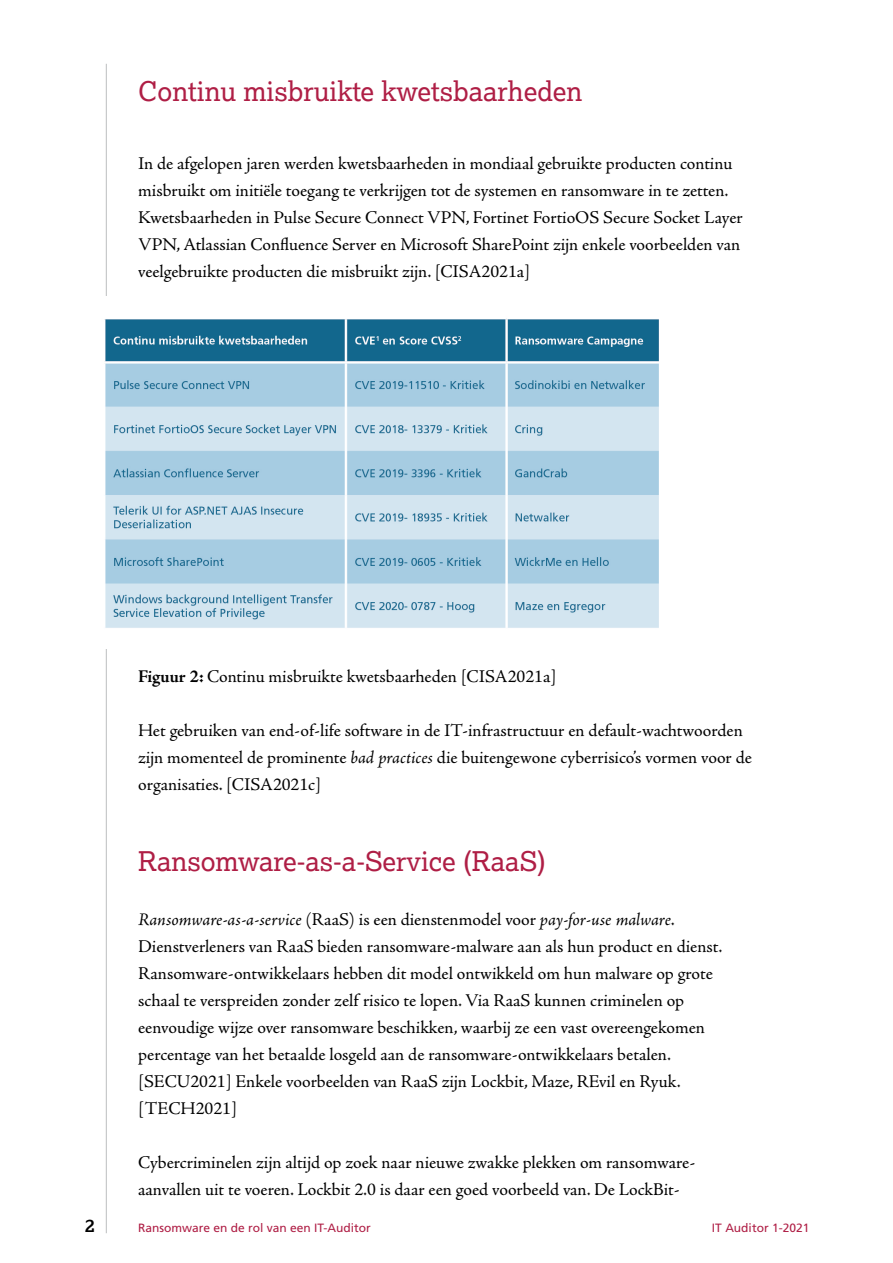
<style>
.page{position:relative;width:893px;height:1263px;background:#fff}
.page>*{position:absolute;margin:0;border:0;box-sizing:border-box;transform-origin:0 0}
.t1{font:27px "Lexia";color:#af1e45}
.t2{font:18px/27px "Adobe Jenson Pro";color:#000}
.t3{font:700 18px "Lexia";color:#000}
.t4{font:12px "Frutiger";color:#af1e45}
.s1{font-weight:700}
.s2{font-style:italic}
</style>
<div class="page">
<hr style="left:106px;top:64px;width:1px;height:1169px;background:#bcbec0">
<img style="left:104px;top:297px;width:555px;height:351px">
<h1 class="t1" style="left:138px;top:75px;width:446px">Continu misbruikte kwetsbaarheden</h1>
<p class="t2" style="left:138px;top:150px;width:606px">In de afgelopen jaren werden kwetsbaarheden in mondiaal gebruikte producten continu misbruikt om initiële toegang te verkrijgen tot de systemen en ransomware in te zetten.<br>Kwetsbaarheden in Pulse Secure Connect VPN, Fortinet FortioOS Secure Socket Layer VPN, Atlassian Confluence Server en Microsoft SharePoint zijn enkele voorbeelden van veelgebruikte producten die misbruikt zijn. [CISA2021a]</p>
<p class="t2" style="left:138px;top:663px;width:420px"><span class="s1">Figuur 2:</span> Continu misbruikte kwetsbaarheden [CISA2021a]</p>
<p class="t2" style="left:138px;top:717px;width:615px">Het gebruiken van end-of-life software in de IT-infrastructuur en default-wachtwoorden zijn momenteel de prominente <span class="s2">bad practices</span> die buitengewone cyberrisico’s vormen voor de organisaties. [CISA2021c]</p>
<h1 class="t1" style="left:138px;top:844px;width:409px">Ransomware-as-a-Service (RaaS)</h1>
<p class="t2" style="left:138px;top:906px;width:586px"><span class="s2">Ransomware-as-a-service</span> (RaaS) is een dienstenmodel voor <span class="s2">pay-for-use malware</span>.<br>Dienstverleners van RaaS bieden ransomware-malware aan als hun product en dienst.<br>Ransomware-ontwikkelaars hebben dit model ontwikkeld om hun malware op grote schaal te verspreiden zonder zelf risico te lopen. Via RaaS kunnen criminelen op eenvoudige wijze over ransomware beschikken, waarbij ze een vast overeengekomen percentage van het betaalde losgeld aan de ransomware-ontwikkelaars betalen. [SECU2021] Enkele voorbeelden van RaaS zijn Lockbit, Maze, REvil en Ryuk. [TECH2021]</p>
<p class="t2" style="left:138px;top:1149px;width:559px">Cybercriminelen zijn altijd op zoek naar nieuwe zwakke plekken om ransomware&shy;aanvallen uit te voeren. Lockbit 2.0 is daar een goed voorbeeld van. De LockBit-</p>
<p class="t3" style="left:85px;top:1214px;width:11px">2</p>
<p class="t4" style="left:138px;top:1220px;width:234px">Ransomware en de rol van een IT-Auditor</p>
<p class="t4" style="left:712px;top:1220px;width:99px">IT Auditor 1-2021</p>
</div>
